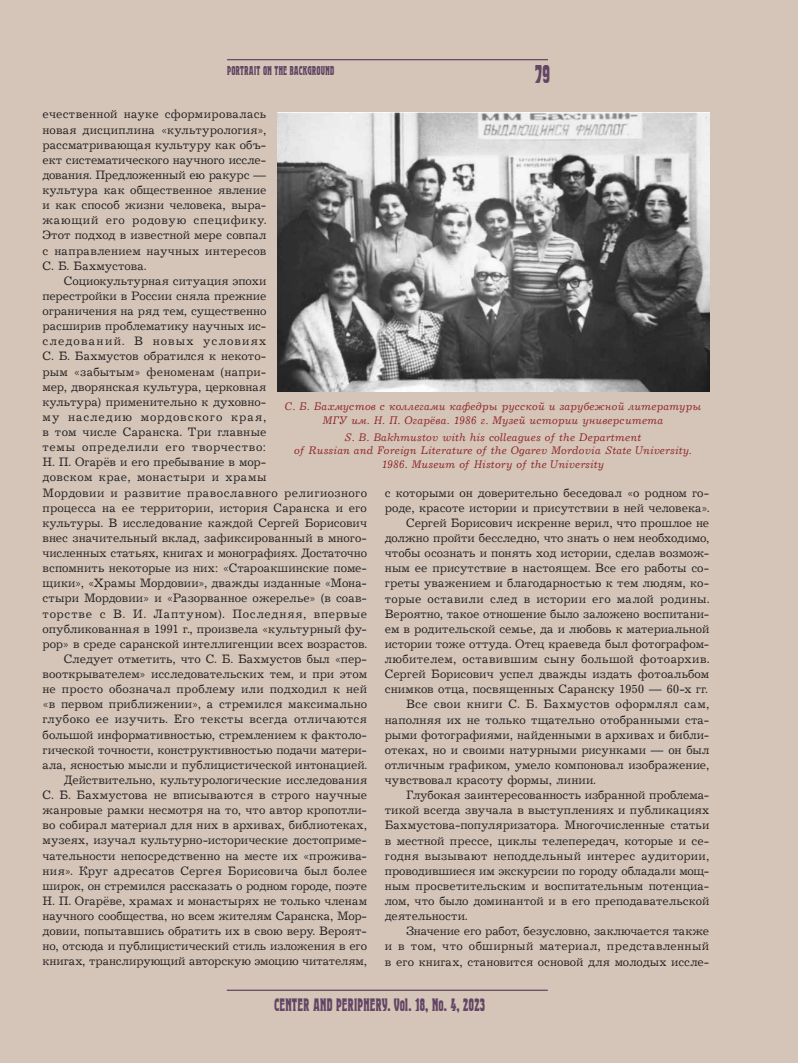
<style>
.page{position:relative;width:798px;height:1063px;background:#fff}
.page>*{position:absolute;margin:0;border:0;box-sizing:border-box;transform-origin:0 0}
.t1{font:25px "Herold DG";color:#634663}
.t2{font:17.5px "Herold DG";color:#634663}
.t3{font:12.5px/15.1px "Journal Cyrillic";letter-spacing:.005em;color:#231f20;text-align:justify}
.t4{font:12.5px "Journal Cyrillic";letter-spacing:.03em;color:#231f20}
.t5{font:12.5px "Journal Cyrillic";letter-spacing:.025em;color:#231f20}
.t6{font:12.5px "Journal Cyrillic";letter-spacing:.035em;color:#231f20}
.t7{font:12.5px "Journal Cyrillic";letter-spacing:.06em;color:#231f20}
.t8{font:12.5px "Journal Cyrillic";letter-spacing:.055em;color:#231f20}
.t9{font:12.5px "Journal Cyrillic";letter-spacing:.04em;color:#231f20}
.t10{font:12.5px "Journal Cyrillic";letter-spacing:.08em;color:#231f20}
.t11{font:12.5px "Journal Cyrillic";letter-spacing:.09em;color:#231f20}
.t12{font:12.5px "Herold DG";letter-spacing:.01em;color:#634663}
.t13{font:11.25px/13.5px "Journal Italic Cyrillic";letter-spacing:.01em;color:#902629;text-align:center}
</style>
<div class="page">
<div style="left:1px;top:0;width:796px;height:1063px;background:#d4c5b8"></div>
<hr style="left:227px;top:990px;width:320px;height:1px;background:#634663">
<hr style="left:227px;top:59px;width:321px;height:1px;background:#634663">
<img style="left:277px;top:112px;width:432px;height:279px">
<h1 class="t1" style="left:535px;top:61px;width:16px">79</h1>
<p class="t12" style="left:227px;top:63px;width:109px">PORTRAIT ON THE BACKGROUND</p>
<p class="t3" style="left:43px;top:107px;width:225px">ечественной науке сформировалась новая дисциплина «культурология», рассматривающая культуру как объ&shy;ект систематического научного иссле&shy;дования. Предложенный ею ракурс — культура как общественное явление и как способ жизни человека, выра&shy;жающий его родовую специфику.<br>Этот подход в известной мере совпал с направлением научных интересов С. Б. Бахмустова.</p>
<p class="t3" style="left:64px;top:274px;width:204px">Социокультурная ситуация эпохи</p>
<p class="t3" style="left:43px;top:289px;width:225px">перестройки в России сняла прежние</p>
<p class="t3" style="left:43px;top:304px;width:225px">ограничения на ряд тем, существенно</p>
<p class="t3" style="left:43px;top:319px;width:225px">расширив проблематику научных ис-</p>
<p class="t11" style="left:43px;top:335px;width:225px">следований. В новых условиях</p>
<p class="t3" style="left:43px;top:349px;width:225px">С. Б. Бахмустов обратился к некото-</p>
<p class="t3" style="left:43px;top:364px;width:225px">рым «забытым» феноменам (напри-</p>
<p class="t3" style="left:43px;top:379px;width:225px">мер, дворянская культура, церковная</p>
<p class="t3" style="left:43px;top:395px;width:225px">культура) применительно к духовно-</p>
<p class="t10" style="left:43px;top:410px;width:225px">му наследию мордовского края,</p>
<p class="t3" style="left:43px;top:425px;width:225px">в том числе Саранска. Три главные</p>
<p class="t8" style="left:43px;top:440px;width:225px">темы определили его творчество:</p>
<p class="t3" style="left:43px;top:455px;width:225px">Н. П. Огарёв и его пребывание в мор-</p>
<p class="t9" style="left:43px;top:471px;width:225px">довском крае, монастыри и храмы</p>
<p class="t6" style="left:43px;top:486px;width:326px">Мордовии и развитие православного религиозного</p>
<p class="t3" style="left:43px;top:500px;width:326px">процесса на ее территории, история Саранска и его</p>
<p class="t3" style="left:43px;top:516px;width:326px">культуры. В исследование каждой Сергей Борисович</p>
<p class="t3" style="left:43px;top:531px;width:326px">внес значительный вклад, зафиксированный в много-</p>
<p class="t3" style="left:43px;top:546px;width:326px">численных статьях, книгах и монографиях. Достаточно</p>
<p class="t3" style="left:43px;top:561px;width:326px">вспомнить некоторые из них: «Староакшинские поме-</p>
<p class="t3" style="left:43px;top:576px;width:326px">щики», «Храмы Мордовии», дважды изданные «Мона-</p>
<p class="t3" style="left:43px;top:591px;width:326px">стыри Мордовии» и «Разорванное ожерелье» (в соав-</p>
<p class="t7" style="left:43px;top:607px;width:326px">торстве с В. И. Лаптуном). Последняя, впервые</p>
<p class="t3" style="left:43px;top:621px;width:326px">опубликованная в 1991 г., произвела «культурный фу-</p>
<p class="t3" style="left:43px;top:637px;width:326px">рор» в среде саранской интеллигенции всех возрастов.</p>
<p class="t3" style="left:64px;top:652px;width:304px">Следует отметить, что С. Б. Бахмустов был «пер-</p>
<p class="t3" style="left:43px;top:667px;width:326px">вооткрывателем» исследовательских тем, и при этом</p>
<p class="t5" style="left:43px;top:682px;width:326px">не просто обозначал проблему или подходил к ней</p>
<p class="t3" style="left:43px;top:697px;width:326px">«в первом приближении», а стремился максимально</p>
<p class="t4" style="left:43px;top:713px;width:326px">глубоко ее изучить. Его тексты всегда отличаются</p>
<p class="t3" style="left:43px;top:727px;width:326px">большой информативностью, стремлением к фактоло-</p>
<p class="t3" style="left:43px;top:742px;width:326px">гической точности, конструктивностью подачи матери-</p>
<p class="t3" style="left:43px;top:758px;width:326px">ала, ясностью мысли и публицистической интонацией.</p>
<p class="t3" style="left:64px;top:773px;width:304px">Действительно, культурологические исследования</p>
<p class="t3" style="left:43px;top:788px;width:326px">С. Б. Бахмустова не вписываются в строго научные</p>
<p class="t3" style="left:43px;top:803px;width:326px">жанровые рамки несмотря на то, что автор кропотли-</p>
<p class="t3" style="left:43px;top:818px;width:326px">во собирал материал для них в архивах, библиотеках,</p>
<p class="t3" style="left:43px;top:833px;width:326px">музеях, изучал культурно-исторические достоприме-</p>
<p class="t3" style="left:43px;top:848px;width:326px">чательности непосредственно на месте их «прожива-</p>
<p class="t3" style="left:43px;top:863px;width:326px">ния». Круг адресатов Сергея Борисовича был более</p>
<p class="t3" style="left:43px;top:879px;width:326px">широк, он стремился рассказать о родном городе, поэте</p>
<p class="t3" style="left:43px;top:894px;width:326px">Н. П. Огарёве, храмах и монастырях не только членам</p>
<p class="t3" style="left:43px;top:909px;width:326px">научного сообщества, но всем жителям Саранска, Мор-</p>
<p class="t3" style="left:43px;top:924px;width:326px">довии, попытавшись обратить их в свою веру. Вероят-</p>
<p class="t3" style="left:43px;top:939px;width:326px">но, отсюда и публицистический стиль изложения в его</p>
<p class="t3" style="left:43px;top:954px;width:326px">книгах, транслирующий авторскую эмоцию читателям,</p>
<p class="t13" style="left:284px;top:400px;width:418px">С. Б. Бахмустов с коллегами кафедры русской и зарубежной литературы<br>МГУ им. Н. П. Огарёва. 1986 г. Музей истории университета</p>
<p class="t13" style="left:294px;top:431px;width:399px">S. B. Bakhmustov with his colleagues of the Department<br>of Russian and Foreign Literature of the Ogarev Mordovia State University.<br>1986. Museum of History of the University</p>
<p class="t3" style="left:384px;top:485px;width:326px">с которыми он доверительно беседовал «о родном го-</p>
<p class="t3" style="left:384px;top:501px;width:326px">роде, красоте истории и присутствии в ней человека».</p>
<p class="t3" style="left:406px;top:516px;width:304px">Сергей Борисович искренне верил, что прошлое не</p>
<p class="t3" style="left:384px;top:531px;width:326px">должно пройти бесследно, что знать о нем необходимо,</p>
<p class="t3" style="left:384px;top:546px;width:326px">чтобы осознать и понять ход истории, сделав возмож-</p>
<p class="t3" style="left:384px;top:561px;width:326px">ным ее присутствие в настоящем. Все его работы со-</p>
<p class="t3" style="left:384px;top:576px;width:326px">греты уважением и благодарностью к тем людям, ко-</p>
<p class="t4" style="left:384px;top:592px;width:326px">торые оставили след в истории его малой родины.</p>
<p class="t3" style="left:384px;top:606px;width:326px">Вероятно, такое отношение было заложено воспитани-</p>
<p class="t3" style="left:384px;top:622px;width:326px">ем в родительской семье, да и любовь к материальной</p>
<p class="t3" style="left:384px;top:637px;width:326px">истории тоже оттуда. Отец краеведа был фотографом-</p>
<p class="t4" style="left:384px;top:652px;width:326px">любителем, оставившим сыну большой фотоархив.</p>
<p class="t3" style="left:384px;top:667px;width:326px">Сергей Борисович успел дважды издать фотоальбом</p>
<p class="t3" style="left:384px;top:682px;width:324px">снимков отца, посвященных Саранску 1950 — 60‑х гг.</p>
<p class="t4" style="left:406px;top:698px;width:304px">Все свои книги С. Б. Бахмустов оформлял сам,</p>
<p class="t3" style="left:384px;top:712px;width:326px">наполняя их не только тщательно отобранными ста-</p>
<p class="t3" style="left:384px;top:727px;width:326px">рыми фотографиями, найденными в архивах и библи-</p>
<p class="t3" style="left:384px;top:743px;width:326px">отеках, но и своими натурными рисунками — он был</p>
<p class="t3" style="left:384px;top:758px;width:326px">отличным графиком, умело компоновал изображение,</p>
<p class="t3" style="left:384px;top:773px;width:212px">чувствовал красоту формы, линии.</p>
<p class="t3" style="left:406px;top:788px;width:304px">Глубокая заинтересованность избранной проблема-</p>
<p class="t3" style="left:384px;top:803px;width:326px">тикой всегда звучала в выступлениях и публикациях</p>
<p class="t3" style="left:384px;top:818px;width:326px">Бахмустова-популяризатора. Многочисленные статьи</p>
<p class="t3" style="left:384px;top:833px;width:326px">в местной прессе, циклы телепередач, которые и се-</p>
<p class="t5" style="left:384px;top:849px;width:326px">годня вызывают неподдельный интерес аудитории,</p>
<p class="t3" style="left:384px;top:864px;width:326px">проводившиеся им экскурсии по городу обладали мощ-</p>
<p class="t3" style="left:384px;top:879px;width:326px">ным просветительским и воспитательным потенциа-</p>
<p class="t3" style="left:384px;top:894px;width:326px">лом, что было доминантой и в его преподавательской</p>
<p class="t3" style="left:384px;top:909px;width:84px">деятельности.</p>
<p class="t3" style="left:406px;top:924px;width:304px">Значение его работ, безусловно, заключается также</p>
<p class="t4" style="left:384px;top:940px;width:326px">и в том, что обширный материал, представленный</p>
<p class="t3" style="left:384px;top:954px;width:326px">в его книгах, становится основой для молодых иссле-</p>
<h2 class="t2" style="left:274px;top:995px;width:212px">CENTER AND PERIPHERY. Vol. 18, No. 4, 2023</h2>
</div>
